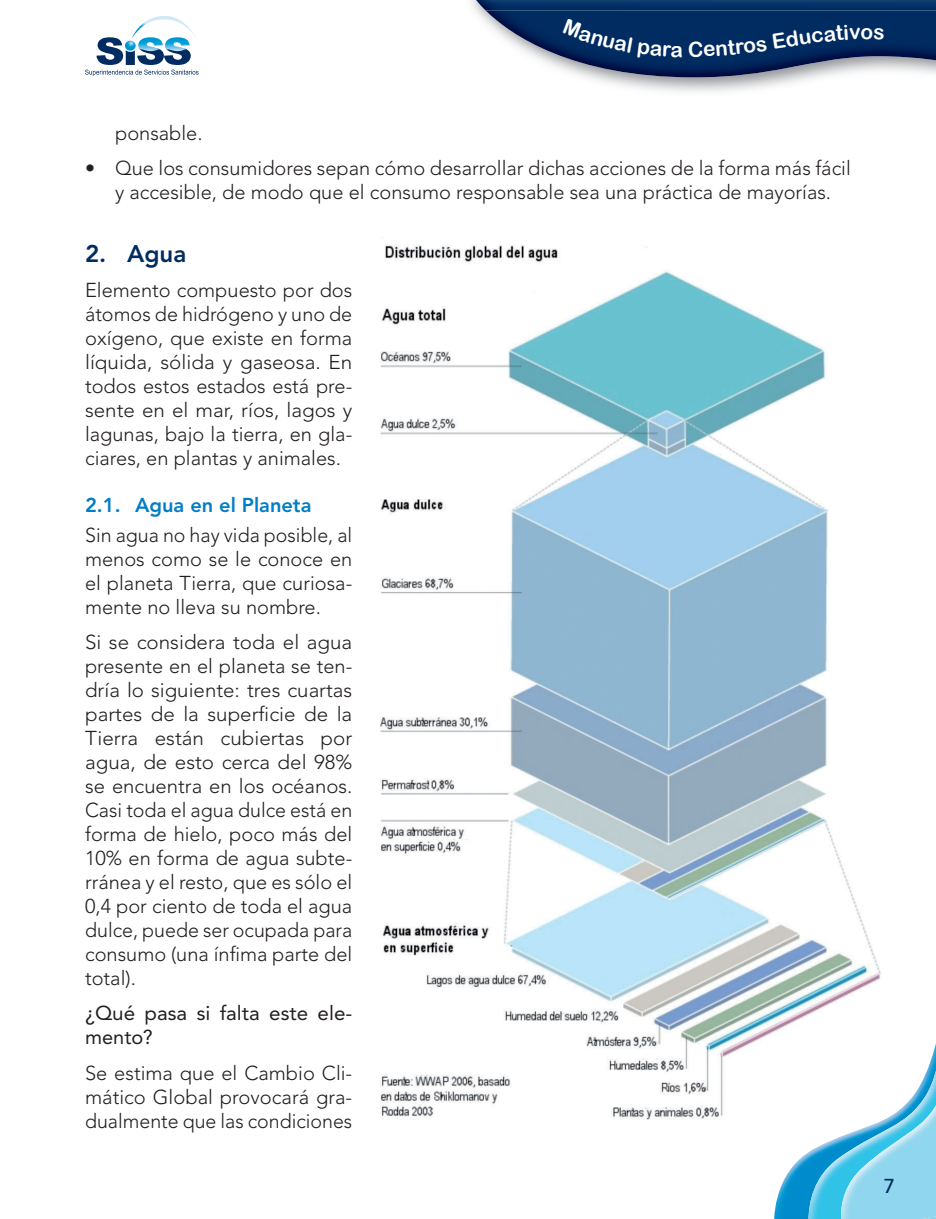
<style>
.page{position:relative;width:936px;height:1219px;background:#fff}
.page>*{position:absolute;margin:0;border:0;box-sizing:border-box;transform-origin:0 0}
.t1{font:800 24px "Avenir LT Std";color:#002c62}
.t2{font:300 20px/24px "Avenir LT Std";color:#231f20;text-align:justify}
.t3{font:20px/24px "Avenir LT Std";color:#231f20}
.t4{font:800 20px "Avenir LT Std";color:#007ec5}
.t5{font:500 20px "Avenir LT Std";color:#002c62}
</style>
<div class="page">
<img style="left:485px;top:10px;width:450px;height:67px">
<svg style="left:473px;top:0;width:2px;height:10px"></svg>
<img style="left:475px;top:0;width:460px;height:10px">
<img style="left:774px;top:1047px;width:161px;height:172px">
<img style="left:808px;top:1070px;width:127px;height:149px">
<img style="left:840px;top:1104px;width:95px;height:115px">
<svg style="left:85px;top:16px;width:113px;height:60px"></svg>
<img style="left:380px;top:244px;width:503px;height:875px">
<div style="left:562px;top:19px;width:120px;height:40px;background:#002c62"></div>
<svg style="left:688px;top:24px;width:195px;height:33px;background:#002a60"></svg>
<p class="t2" style="left:115px;top:122px;width:89px">ponsable.</p>
<p class="t2" style="left:85px;top:158px;width:767px;text-align:center">• Que los consumidores sepan cómo desarrollar dichas acciones de la forma más fácil y accesible, de modo que el consumo responsable sea una práctica de mayorías.</p>
<p class="t1" style="left:85px;top:243px;width:103px">2. Agua</p>
<p class="t2" style="left:85px;top:280px;width:269px">Elemento compuesto por dos átomos de hidrógeno y uno de oxígeno, que existe en forma líquida, sólida y gaseosa. En todos estos estados está pre&shy;sente en el mar, ríos, lagos y lagunas, bajo la tierra, en gla&shy;ciares, en plantas y animales.</p>
<p class="t4" style="left:85px;top:496px;width:228px">2.1. Agua en el Planeta</p>
<p class="t2" style="left:85px;top:524px;width:269px">Sin agua no hay vida posible, al menos como se le conoce en el planeta Tierra, que curiosa&shy;mente no lleva su nombre.</p>
<p class="t2" style="left:85px;top:632px;width:269px">Si se considera toda el agua presente en el planeta se ten&shy;dría lo siguiente: tres cuartas partes de la superficie de la Tierra están cubiertas por agua, de esto cerca del 98% se encuentra en los océanos.<br>Casi toda el agua dulce está en forma de hielo, poco más del 10% en forma de agua subte&shy;rránea y el resto, que es sólo el 0,4 por ciento de toda el agua dulce, puede ser ocupada para consumo (una ínfima parte del total).</p>
<p class="t3" style="left:85px;top:1003px;width:269px">¿Qué pasa si falta este ele&shy;mento?</p>
<p class="t2" style="left:85px;top:1062px;width:269px">Se estima que el Cambio Cli&shy;mático Global provocará gra&shy;dualmente que las condiciones</p>
<p class="t5" style="left:883px;top:1178px;width:13px">7</p>
</div>
